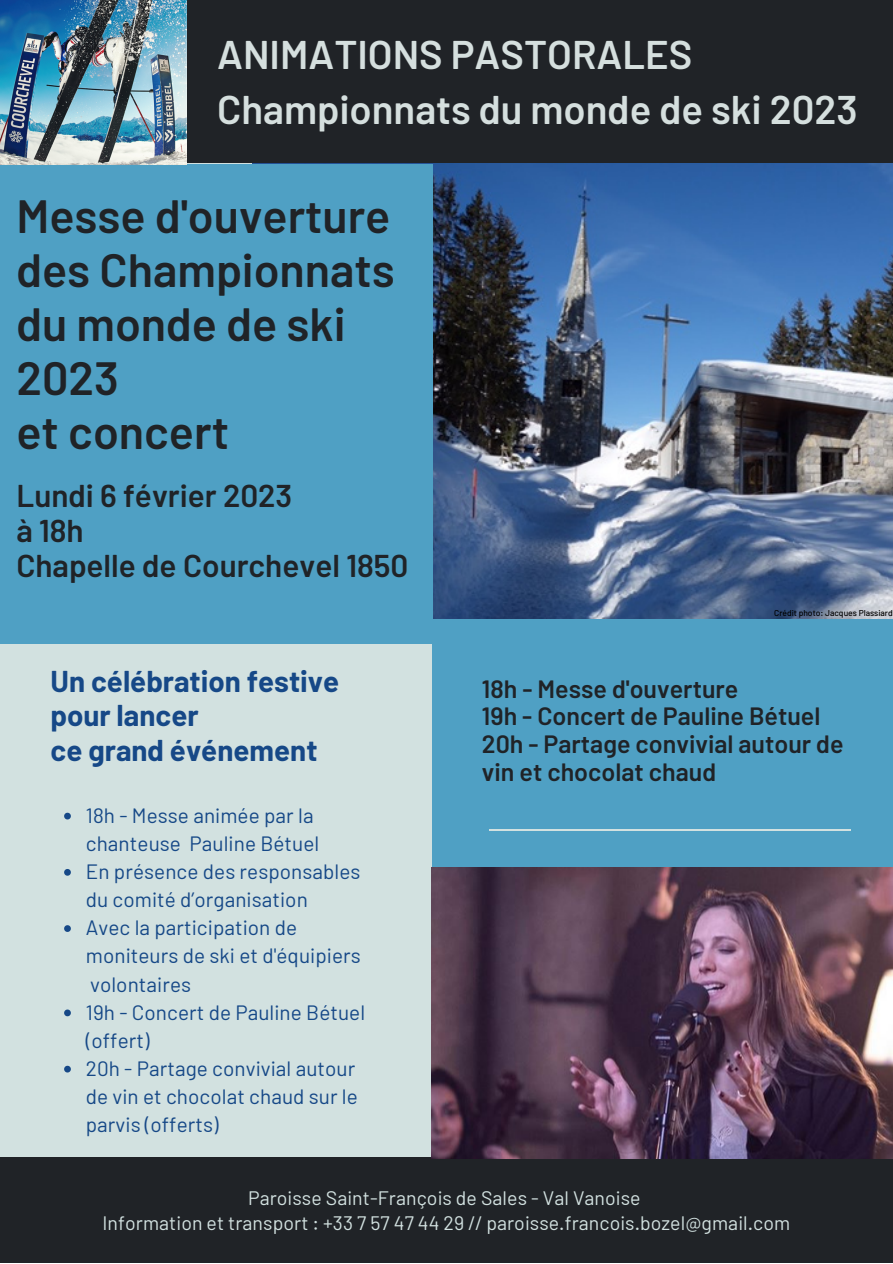
<style>
.page{position:relative;width:893px;height:1264px;background:#fff}
.page>*{position:absolute;margin:0;border:0;box-sizing:border-box;transform-origin:0 0}
.t1{font:600 46.5px/54px "Barlow";color:#202327}
.t2{font:600 39.9px/55.1px "Barlow";color:#d5dfde}
.t3{font:600 31.5px/34.8px "Barlow";color:#202327}
.t4{font:700 29.4px/34.8px "Barlow";color:#164887}
.t5{font:600 25.05px/27.6px "Barlow";color:#202327}
.t6{font:20.7px/28px "Barlow";letter-spacing:.005em;color:#164887}
.t7{font:19.5px/24.8px "Barlow";letter-spacing:.005em;color:#d2e1e0;text-align:center}
.t8{font:500 8.55px "Barlow";color:#000}
</style>
<div class="page">
<div style="left:0;top:0;width:892px;height:1262px;background:#d2e1e0"></div>
<img style="left:253px;top:163px;width:639px;height:456px">
<div style="left:0;top:164px;width:432px;height:479px;background:#4fa0c4"></div>
<div style="left:0;top:0;width:892px;height:163px;background:#202327"></div>
<div style="left:0;top:1156px;width:892px;height:106px;background:#202327"></div>
<div style="left:432px;top:619px;width:460px;height:538px;background:#4fa0c4"></div>
<hr style="left:489px;top:829px;width:361px;height:1px;background:#d2e1e0">
<img style="left:431px;top:867px;width:461px;height:290px">
<img style="left:0;top:0;width:186px;height:165px">
<svg style="left:64px;top:812px;width:7px;height:7px"></svg>
<svg style="left:64px;top:869px;width:7px;height:6px"></svg>
<svg style="left:64px;top:925px;width:7px;height:6px"></svg>
<svg style="left:64px;top:1009px;width:7px;height:7px"></svg>
<svg style="left:64px;top:1065px;width:7px;height:7px"></svg>
<h2 class="t2" style="left:217px;top:25px;width:642px">ANIMATIONS PASTORALES<br>Championnats du monde de ski 2023</h2>
<h1 class="t1" style="left:16px;top:187px;width:380px">Messe d'ouverture des Championnats du monde de ski<br>2023<br>et concert</h1>
<h3 class="t3" style="left:16px;top:477px;width:393px">Lundi 6 février 2023<br>à 18h<br>Chapelle de Courchevel 1850</h3>
<h3 class="t4" style="left:51px;top:662px;width:290px">Un célébration festive pour lancer<br>ce grand événement</h3>
<p class="t6" style="left:86px;top:800px;width:281px">18h - Messe animée par la chanteuse Pauline Bétuel<br>En présence des responsables du comité d’organisation<br>Avec la participation de moniteurs de ski et d'équipiers volontaires<br>19h - Concert de Pauline Bétuel (offert)<br>20h - Partage convivial autour de vin et chocolat chaud sur le parvis (offerts)</p>
<p class="t8" style="left:774px;top:608px;width:120px">Crédit photo: Jacques Plassiard</p>
<p class="t5" style="left:482px;top:674px;width:363px">18h - Messe d'ouverture<br>19h - Concert de Pauline Bétuel<br>20h - Partage convivial autour de vin et chocolat chaud</p>
<p class="t7" style="left:102px;top:1184px;width:689px">Paroisse Saint-François de Sales - Val Vanoise<br>Information et transport : +33 7 57 47 44 29 // paroisse.francois.bozel@gmail.com</p>
</div>
